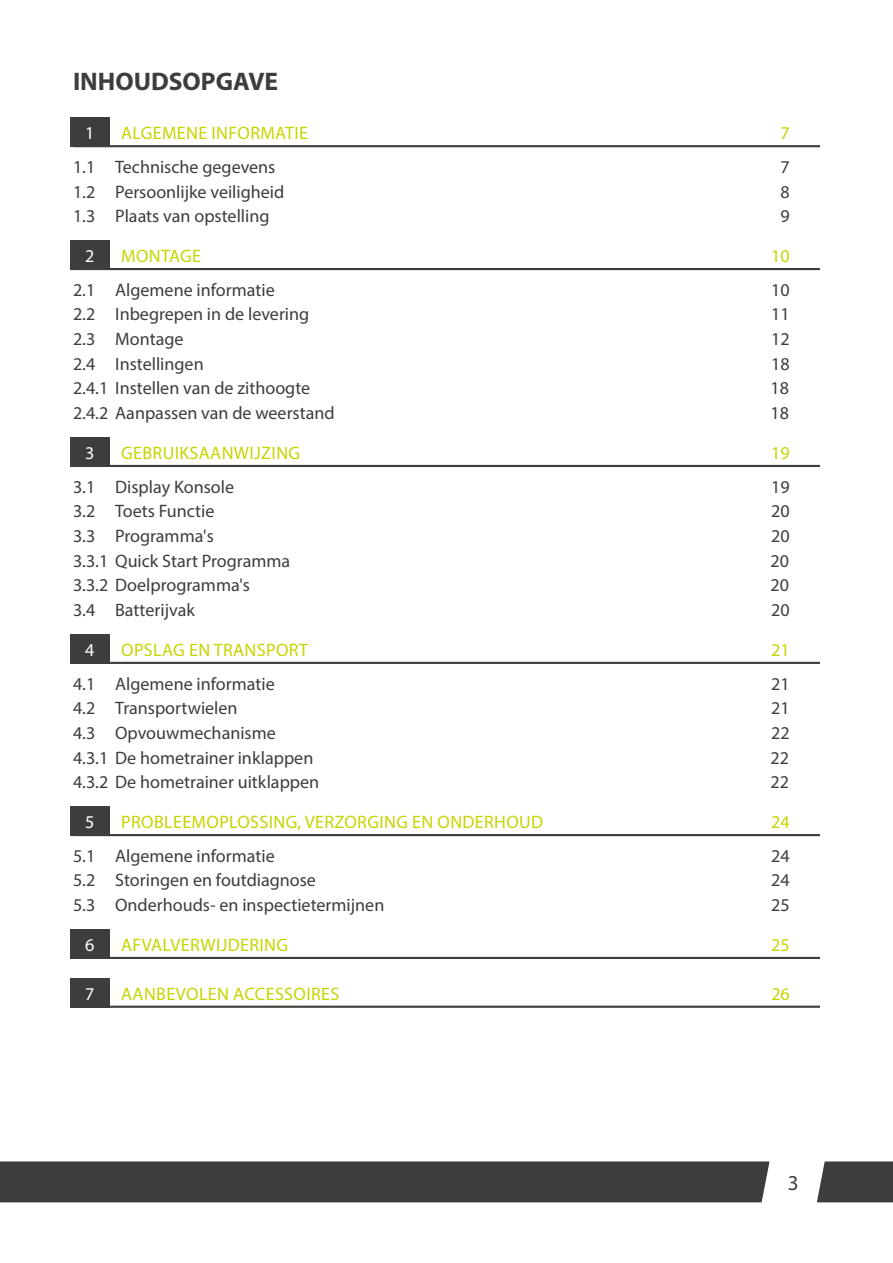
<style>
.page{position:relative;width:893px;height:1263px;background:#fff}
.page>*{position:absolute;margin:0;border:0;box-sizing:border-box;transform-origin:0 0}
.Sonderüberschrift_IV{font:700 25.5px "Myriad Pro";color:#3d3d3c}
.t1{font:21.3px "Myriad Pro";color:#3d3d3c}
.t2{font:18px "Myriad Pro";color:#3d3d3c}
.t3{font:18px "Myriad Pro";letter-spacing:.02em;color:#c8d400}
.t4{font:18px "Myriad Pro";color:#fff}
</style>
<div class="page">
<svg style="left:817px;top:1161px;width:76px;height:41px;background:#484847"></svg>
<div style="left:0;top:1161px;width:769px;height:41px;background:#3d3d3c"></div>
<div style="left:70px;top:117px;width:39px;height:30px;background:#3d3d3c"></div>
<hr style="left:73px;top:145px;width:747px;height:2px;background:#3d3d3c">
<div style="left:70px;top:240px;width:39px;height:29px;background:#3d3d3c"></div>
<hr style="left:73px;top:268px;width:747px;height:2px;background:#3d3d3c">
<div style="left:70px;top:437px;width:39px;height:29px;background:#3d3d3c"></div>
<hr style="left:73px;top:465px;width:747px;height:2px;background:#3d3d3c">
<div style="left:70px;top:634px;width:39px;height:29px;background:#3d3d3c"></div>
<hr style="left:73px;top:662px;width:747px;height:2px;background:#3d3d3c">
<div style="left:70px;top:806px;width:39px;height:29px;background:#3d3d3c"></div>
<hr style="left:73px;top:834px;width:747px;height:2px;background:#3d3d3c">
<div style="left:70px;top:929px;width:39px;height:29px;background:#3d3d3c"></div>
<hr style="left:73px;top:957px;width:747px;height:2px;background:#3d3d3c">
<div style="left:70px;top:978px;width:39px;height:29px;background:#3d3d3c"></div>
<hr style="left:73px;top:1006px;width:747px;height:2px;background:#3d3d3c">
<p class="Sonderüberschrift_IV" style="left:73px;top:65px;width:207px">INHOUDSOPGAVE</p>
<p class="t4" style="left:85px;top:122px;width:11px">1</p>
<p class="t3" style="left:121px;top:122px;width:188px">ALGEMENE INFORMATIE</p>
<p class="t3" style="left:781px;top:122px;width:11px">7</p>
<p class="t2" style="left:73px;top:156px;width:204px">1.1 Technische gegevens</p>
<p class="t2" style="left:781px;top:156px;width:11px">7</p>
<p class="t2" style="left:73px;top:180px;width:213px">1.2 Persoonlijke veiligheid</p>
<p class="t2" style="left:781px;top:180px;width:11px">8</p>
<p class="t2" style="left:73px;top:205px;width:198px">1.3 Plaats van opstelling</p>
<p class="t2" style="left:781px;top:205px;width:11px">9</p>
<p class="t4" style="left:85px;top:245px;width:11px">2</p>
<p class="t3" style="left:121px;top:245px;width:81px">MONTAGE</p>
<p class="t3" style="left:771px;top:245px;width:20px">10</p>
<p class="t2" style="left:73px;top:279px;width:203px">2.1 Algemene informatie</p>
<p class="t2" style="left:771px;top:279px;width:20px">10</p>
<p class="t2" style="left:73px;top:303px;width:238px">2.2 Inbegrepen in de levering</p>
<p class="t2" style="left:771px;top:303px;width:20px">11</p>
<p class="t2" style="left:73px;top:328px;width:112px">2.3 Montage</p>
<p class="t2" style="left:771px;top:328px;width:20px">12</p>
<p class="t2" style="left:73px;top:353px;width:132px">2.4 Instellingen</p>
<p class="t2" style="left:771px;top:353px;width:20px">18</p>
<p class="t2" style="left:73px;top:377px;width:239px">2.4.1 Instellen van de zithoogte</p>
<p class="t2" style="left:771px;top:377px;width:20px">18</p>
<p class="t2" style="left:73px;top:402px;width:263px">2.4.2 Aanpassen van de weerstand</p>
<p class="t2" style="left:771px;top:402px;width:20px">18</p>
<p class="t4" style="left:85px;top:442px;width:11px">3</p>
<p class="t3" style="left:121px;top:442px;width:181px">GEBRUIKSAANWIJZING</p>
<p class="t3" style="left:771px;top:442px;width:20px">19</p>
<p class="t2" style="left:73px;top:475px;width:163px">3.1 Display Konsole</p>
<p class="t2" style="left:771px;top:475px;width:20px">19</p>
<p class="t2" style="left:73px;top:500px;width:143px">3.2 Toets Functie</p>
<p class="t2" style="left:771px;top:500px;width:20px">20</p>
<p class="t2" style="left:73px;top:525px;width:142px">3.3 Programma's</p>
<p class="t2" style="left:771px;top:525px;width:20px">20</p>
<p class="t2" style="left:73px;top:549px;width:219px">3.3.1 Quick Start Programma</p>
<p class="t2" style="left:771px;top:549px;width:20px">20</p>
<p class="t2" style="left:73px;top:574px;width:179px">3.3.2 Doelprogramma's</p>
<p class="t2" style="left:771px;top:574px;width:20px">20</p>
<p class="t2" style="left:73px;top:599px;width:123px">3.4 Batterijvak</p>
<p class="t2" style="left:771px;top:599px;width:20px">20</p>
<p class="t4" style="left:85px;top:639px;width:11px">4</p>
<p class="t3" style="left:121px;top:639px;width:188px">OPSLAG EN TRANSPORT</p>
<p class="t3" style="left:771px;top:639px;width:20px">21</p>
<p class="t2" style="left:73px;top:672px;width:203px">4.1 Algemene informatie</p>
<p class="t2" style="left:771px;top:672px;width:20px">21</p>
<p class="t2" style="left:73px;top:697px;width:166px">4.2 Transportwielen</p>
<p class="t2" style="left:771px;top:697px;width:20px">21</p>
<p class="t2" style="left:73px;top:722px;width:204px">4.3 Opvouwmechanisme</p>
<p class="t2" style="left:771px;top:722px;width:20px">22</p>
<p class="t2" style="left:73px;top:746px;width:242px">4.3.1 De hometrainer inklappen</p>
<p class="t2" style="left:771px;top:746px;width:20px">22</p>
<p class="t2" style="left:73px;top:771px;width:248px">4.3.2 De hometrainer uitklappen</p>
<p class="t2" style="left:771px;top:771px;width:20px">22</p>
<p class="t4" style="left:85px;top:811px;width:11px">5</p>
<p class="t3" style="left:121px;top:811px;width:424px">PROBLEEMOPLOSSING, VERZORGING EN ONDERHOUD</p>
<p class="t3" style="left:771px;top:811px;width:20px">24</p>
<p class="t2" style="left:73px;top:844px;width:203px">5.1 Algemene informatie</p>
<p class="t2" style="left:771px;top:844px;width:20px">24</p>
<p class="t2" style="left:73px;top:869px;width:244px">5.2 Storingen en foutdiagnose</p>
<p class="t2" style="left:771px;top:869px;width:20px">24</p>
<p class="t2" style="left:73px;top:894px;width:313px">5.3 Onderhouds- en inspectietermijnen</p>
<p class="t2" style="left:771px;top:894px;width:20px">25</p>
<p class="t4" style="left:85px;top:934px;width:11px">6</p>
<p class="t3" style="left:121px;top:934px;width:168px">AFVALVERWIJDERING</p>
<p class="t3" style="left:771px;top:934px;width:20px">25</p>
<p class="t4" style="left:85px;top:982px;width:11px">7</p>
<p class="t3" style="left:121px;top:982px;width:220px">AANBEVOLEN ACCESSOIRES</p>
<p class="t3" style="left:771px;top:982px;width:20px">26</p>
<p class="t1" style="left:788px;top:1169px;width:12px">3</p>
</div>
